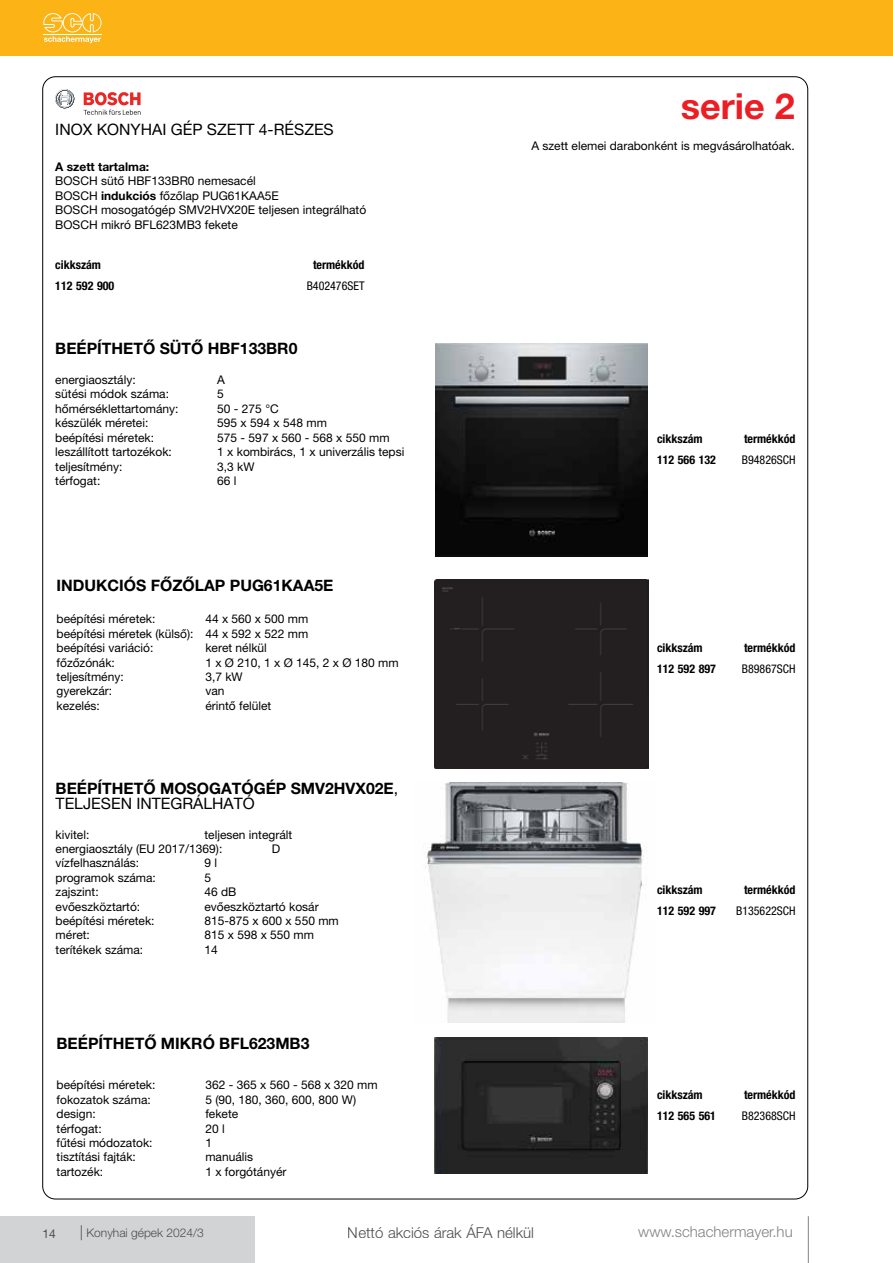
<style>
.page{position:relative;width:893px;height:1263px;background:#fff}
.page>*{position:absolute;margin:0;border:0;box-sizing:border-box;transform-origin:0 0}
.t1{font:700 36px "Helvetica Neue LT Pro";color:#ed1d24}
.t2{font:700 15.75px/15px "Helvetica Neue LT Pro";color:#000}
.t3{font:15.75px "Helvetica Neue LT Pro";color:#000}
.t4{font:300 15px "Helvetica Neue LT Pro";color:#4d4d4f}
.t5{font:300 15px "Helvetica Neue LT Pro";color:#808285}
.t6{font:12px/14.4px "Helvetica Neue LT Pro";color:#000}
.t7{font:700 condensed 12px "Helvetica Neue LT Pro";color:#000}
.t8{font:condensed 12px "Helvetica Neue LT Pro";color:#000}
.t9{font:300 12px "Helvetica Neue LT Pro";color:#4d4d4f}
.t10{font:700 12px "Helvetica Neue LT Pro";color:#000}
.t11{font:12px "Helvetica Neue LT Pro";color:#4d4d4f}
.s1{font-weight:700}
.s2{font-weight:400}
.s3{font-size:15px}
</style>
<div class="page">
<div style="left:0;top:0;width:893px;height:55px;background:#fcb316"></div>
<svg style="left:43px;top:13px;width:59px;height:30px"></svg>
<hr style="left:43px;top:34px;width:59px;height:1px;background:#fff">
<div style="left:0;top:1216px;width:255px;height:47px;background:#d1d3d4"></div>
<hr style="left:808px;top:1216px;width:1px;height:47px;background:#808285">
<svg style="left:55px;top:89px;width:20px;height:20px"></svg>
<svg style="left:84px;top:92px;width:57px;height:23px"></svg>
<div style="left:435px;top:580px;width:214px;height:188px;background:#231f20"></div>
<img style="left:434px;top:1037px;width:213px;height:136px">
<img style="left:436px;top:343px;width:212px;height:213px">
<img style="left:425px;top:782px;width:222px;height:241px">
<h2 class="t3" style="left:55px;top:120px;width:280px">INOX KONYHAI GÉP SZETT 4-RÉSZES</h2>
<p class="t10" style="left:55px;top:159px;width:95px">A szett tartalma:</p>
<p class="t6" style="left:55px;top:174px;width:312px">BOSCH sütő HBF133BR0 nemesacél<br>BOSCH <span class="s1">indukciós</span> főzőlap PUG61KAA5E<br>BOSCH mosogatógép SMV2HVX20E teljesen integrálható BOSCH mikró BFL623MB3 fekete</p>
<p class="t7" style="left:55px;top:257px;width:47px">cikkszám</p>
<p class="t7" style="left:313px;top:257px;width:53px">termékkód</p>
<p class="t7" style="left:55px;top:278px;width:61px">112 592 900</p>
<p class="t8" style="left:307px;top:279px;width:59px">B402476SET</p>
<h2 class="t2" style="left:55px;top:341px;width:244px">BEÉPÍTHETŐ SÜTŐ HBF133BR0</h2>
<p class="t6" style="left:55px;top:372px;width:82px">energiaosztály:</p>
<p class="t6" style="left:217px;top:372px;width:9px">A</p>
<p class="t6" style="left:55px;top:387px;width:115px">sütési módok száma:</p>
<p class="t6" style="left:217px;top:387px;width:8px">5</p>
<p class="t6" style="left:55px;top:401px;width:125px">hőmérséklettartomány:</p>
<p class="t6" style="left:217px;top:401px;width:63px">50 - 275 °C</p>
<p class="t6" style="left:55px;top:416px;width:95px">készülék méretei:</p>
<p class="t6" style="left:217px;top:416px;width:111px">595 x 594 x 548 mm</p>
<p class="t6" style="left:55px;top:430px;width:100px">beépítési méretek:</p>
<p class="t6" style="left:217px;top:430px;width:174px">575 - 597 x 560 - 568 x 550 mm</p>
<p class="t6" style="left:55px;top:444px;width:118px">leszállított tartozékok:</p>
<p class="t6" style="left:217px;top:444px;width:189px">1 x kombirács, 1 x univerzális tepsi</p>
<p class="t6" style="left:55px;top:459px;width:69px">teljesítmény:</p>
<p class="t6" style="left:217px;top:459px;width:39px">3,3 kW</p>
<p class="t6" style="left:55px;top:473px;width:47px">térfogat:</p>
<p class="t6" style="left:217px;top:473px;width:21px">66 l</p>
<h2 class="t2" style="left:57px;top:578px;width:278px">INDUKCIÓS FŐZŐLAP PUG61KAA5E</h2>
<p class="t6" style="left:57px;top:612px;width:100px">beépítési méretek:</p>
<p class="t6" style="left:57px;top:612px;width:253px;text-align:justify;text-indent:149px">44 x 560 x 500 mm beépítési méretek (külső): 44 x 592 x 522 mm beépítési variáció:</p>
<p class="t6" style="left:205px;top:640px;width:63px">keret nélkül</p>
<p class="t6" style="left:57px;top:655px;width:60px">főzőzónák:</p>
<p class="t6" style="left:205px;top:655px;width:195px">1 x Ø 210, 1 x Ø 145, 2 x Ø 180 mm</p>
<p class="t6" style="left:57px;top:669px;width:69px">teljesítmény:</p>
<p class="t6" style="left:205px;top:669px;width:39px">3,7 kW</p>
<p class="t6" style="left:57px;top:684px;width:57px">gyerekzár:</p>
<p class="t6" style="left:205px;top:684px;width:21px">van</p>
<p class="t6" style="left:57px;top:698px;width:45px">kezelés:</p>
<p class="t6" style="left:205px;top:698px;width:67px">érintő felület</p>
<h2 class="t2" style="left:56px;top:780px;width:344px">BEÉPÍTHETŐ MOSOGATÓGÉP SMV2HVX02E<span class="s2">,<br>TELJESEN INTEGRÁLHATÓ</span></h2>
<p class="t6" style="left:56px;top:827px;width:35px">kivitel:</p>
<p class="t6" style="left:56px;top:827px;width:238px;text-indent:149px">teljesen integrált energiaosztály (EU 2017/1369):</p>
<p class="t6" style="left:272px;top:841px;width:10px">D</p>
<p class="t6" style="left:56px;top:856px;width:85px">vízfelhasználás:</p>
<p class="t6" style="left:204px;top:856px;width:14px">9 l</p>
<p class="t6" style="left:56px;top:870px;width:102px">programok száma:</p>
<p class="t6" style="left:204px;top:870px;width:8px">5</p>
<p class="t6" style="left:56px;top:885px;width:45px">zajszint:</p>
<p class="t6" style="left:204px;top:885px;width:34px">46 dB</p>
<p class="t6" style="left:56px;top:899px;width:86px">evőeszköztartó:</p>
<p class="t6" style="left:204px;top:899px;width:116px">evőeszköztartó kosár</p>
<p class="t6" style="left:56px;top:913px;width:100px">beépítési méretek:</p>
<p class="t6" style="left:204px;top:913px;width:136px">815-875 x 600 x 550 mm</p>
<p class="t6" style="left:56px;top:928px;width:36px">méret:</p>
<p class="t6" style="left:204px;top:928px;width:111px">815 x 598 x 550 mm</p>
<p class="t6" style="left:56px;top:942px;width:89px">terítékek száma:</p>
<p class="t6" style="left:204px;top:942px;width:15px">14</p>
<h2 class="t2" style="left:57px;top:1036px;width:254px">BEÉPÍTHETŐ MIKRÓ BFL623MB3</h2>
<p class="t6" style="left:57px;top:1078px;width:100px">beépítési méretek:</p>
<p class="t6" style="left:205px;top:1078px;width:174px">362 - 365 x 560 - 568 x 320 mm</p>
<p class="t6" style="left:57px;top:1092px;width:96px">fokozatok száma:</p>
<p class="t6" style="left:205px;top:1092px;width:152px">5 (90, 180, 360, 600, 800 W)</p>
<p class="t6" style="left:57px;top:1106px;width:41px">design:</p>
<p class="t6" style="left:205px;top:1106px;width:34px">fekete</p>
<p class="t6" style="left:57px;top:1121px;width:47px">térfogat:</p>
<p class="t6" style="left:205px;top:1121px;width:21px">20 l</p>
<p class="t6" style="left:57px;top:1135px;width:98px">fűtési módozatok:</p>
<p class="t6" style="left:205px;top:1135px;width:8px">1</p>
<p class="t6" style="left:57px;top:1150px;width:81px">tisztítási fajták:</p>
<p class="t6" style="left:205px;top:1150px;width:49px">manuális</p>
<p class="t6" style="left:57px;top:1164px;width:48px">tartozék:</p>
<p class="t6" style="left:205px;top:1164px;width:83px">1 x forgótányér</p>
<h1 class="t1" style="left:681px;top:84px;width:115px">serie 2</h1>
<p class="t6" style="left:531px;top:139px;width:265px">A szett elemei darabonként is megvásárolhatóak.</p>
<p class="t7" style="left:657px;top:432px;width:47px">cikkszám</p>
<p class="t7" style="left:744px;top:432px;width:53px">termékkód</p>
<p class="t7" style="left:657px;top:453px;width:61px">112 566 132</p>
<p class="t8" style="left:742px;top:453px;width:55px">B94826SCH</p>
<p class="t7" style="left:657px;top:641px;width:47px">cikkszám</p>
<p class="t7" style="left:744px;top:641px;width:53px">termékkód</p>
<p class="t7" style="left:657px;top:662px;width:61px">112 592 897</p>
<p class="t8" style="left:742px;top:662px;width:55px">B89867SCH</p>
<p class="t7" style="left:657px;top:883px;width:47px">cikkszám</p>
<p class="t7" style="left:744px;top:883px;width:53px">termékkód</p>
<p class="t7" style="left:657px;top:904px;width:61px">112 592 997</p>
<p class="t8" style="left:736px;top:904px;width:61px">B135622SCH</p>
<p class="t7" style="left:657px;top:1088px;width:47px">cikkszám</p>
<p class="t7" style="left:744px;top:1088px;width:53px">termékkód</p>
<p class="t7" style="left:657px;top:1109px;width:61px">112 565 561</p>
<p class="t8" style="left:742px;top:1109px;width:55px">B82368SCH</p>
<p class="t11" style="left:43px;top:1226px;width:15px">14</p>
<p class="t9" style="left:80px;top:1226px;width:126px"><span class="s3">|</span> Konyhai gépek 2024/3</p>
<p class="t4" style="left:348px;top:1223px;width:188px">Nettó akciós árak ÁFA nélkül</p>
<p class="t5" style="left:638px;top:1223px;width:156px">www.schachermayer.hu</p>
</div>
